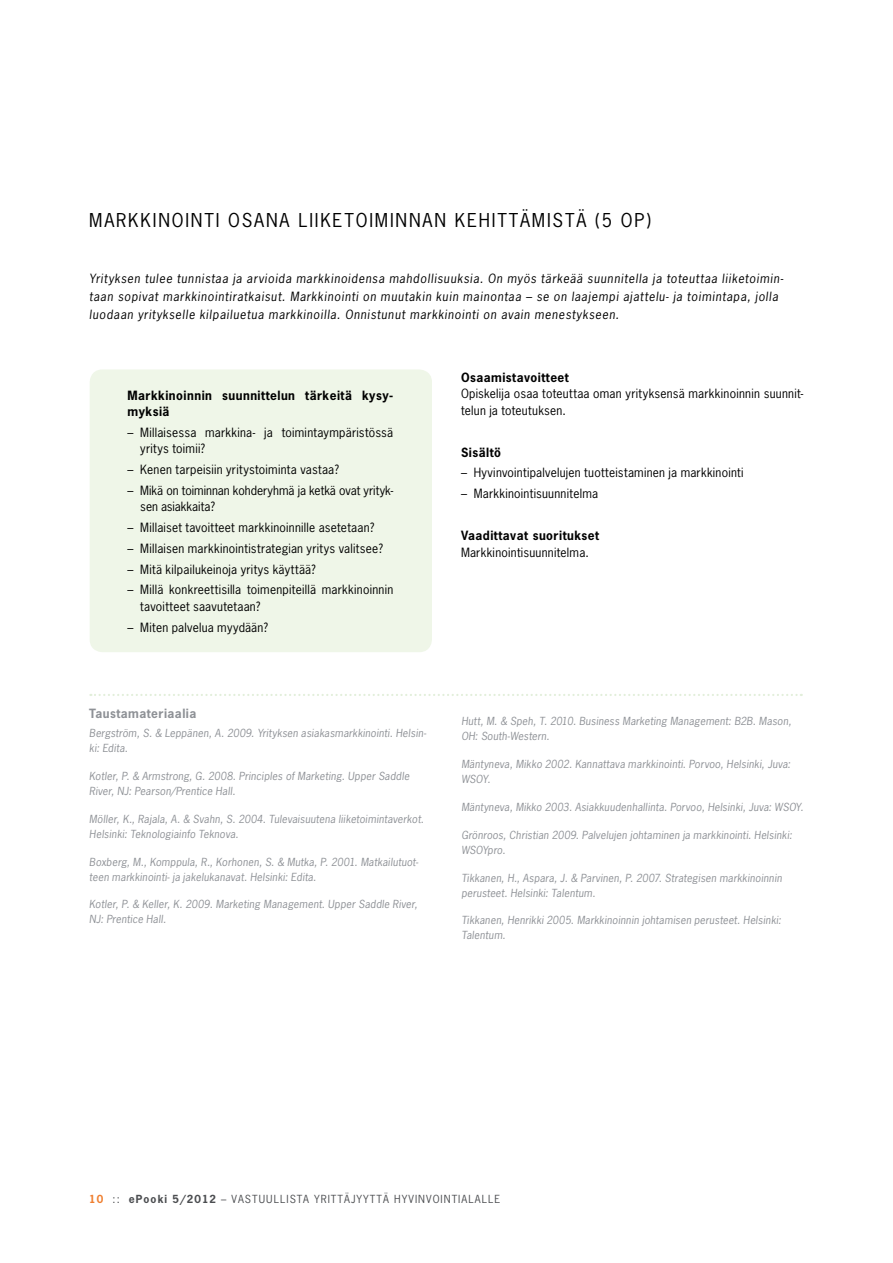
<style>
.page{position:relative;width:893px;height:1263px;background:#fff}
.page>*{position:absolute;margin:0;border:0;box-sizing:border-box;transform-origin:0 0}
.t1{font:18px "News Gothic";letter-spacing:.1em;color:#000}
.t2{font:12px/16.5px "News Gothic";letter-spacing:.02em;color:#000}
.t3{font:italic 12px/18px "News Gothic";letter-spacing:.065em;color:#000}
.t4{font:700 12px/16.5px "News Gothic";letter-spacing:.04em;color:#000}
.t5{font:12px/16.5px "News Gothic";color:#000}
.t6{font:700 12px "News Gothic";color:#8e9196}
.t7{font:italic 10.5px/15px "News Gothic";letter-spacing:.02em;color:#8e9196}
.t8{font:10.5px "News Gothic";letter-spacing:.1em;color:#4b4d50}
.s1{font-weight:700;color:#ef7f30}
.s2{font-weight:700}
</style>
<div class="page">
<div style="left:90px;top:369px;width:342px;height:283px;background:#eff6e8;border-radius:13px"></div>
<svg style="left:90px;top:694px;width:712px;height:2px"></svg>
<h1 class="t1" style="left:89px;top:209px;width:563px">Markkinointi osana liiketoiminnan kehittämistä (5 op)</h1>
<p class="t3" style="left:89px;top:270px;width:696px">Yrityksen tulee tunnistaa ja arvioida markkinoidensa mahdollisuuksia. On myös tärkeää suunnitella ja toteuttaa liiketoimin&shy;taan sopivat markkinointiratkaisut. Markkinointi on muutakin kuin mainontaa – se on laajempi ajattelu- ja toimintapa, jolla luodaan yritykselle kilpailuetua markkinoilla. Onnistunut markkinointi on avain menestykseen.</p>
<p class="t4" style="left:128px;top:387px;width:267px">Markkinoinnin suunnittelun tärkeitä kysy&shy;myksiä</p>
<p class="t2" style="left:140px;top:424px;width:254px;text-indent:-13px">– Millaisessa markkina- ja toimintaympäristössä yritys toimii?</p>
<p class="t2" style="left:128px;top:461px;width:213px">– Kenen tarpeisiin yritystoiminta vastaa?</p>
<p class="t5" style="left:140px;top:482px;width:254px;text-indent:-13px">– Mikä on toiminnan kohderyhmä ja ketkä ovat yrityk&shy;sen asiakkaita?</p>
<p class="t2" style="left:128px;top:519px;width:248px">– Millaiset tavoitteet markkinoinnille asetetaan?</p>
<p class="t2" style="left:128px;top:540px;width:257px">– Millaisen markkinointistrategian yritys valitsee?</p>
<p class="t2" style="left:128px;top:561px;width:190px">– Mitä kilpailukeinoja yritys käyttää?</p>
<p class="t2" style="left:140px;top:581px;width:254px;text-indent:-13px">– Millä konkreettisilla toimenpiteillä markkinoinnin tavoitteet saavutetaan?</p>
<p class="t2" style="left:128px;top:619px;width:142px">– Miten palvelua myydään?</p>
<p class="t6" style="left:89px;top:705px;width:109px">Taustamateriaalia</p>
<p class="t7" style="left:89px;top:726px;width:339px">Bergström, S. &amp; Leppänen, A. 2009. Yrityksen asiakasmarkkinointi. Helsin&shy;ki: Edita.</p>
<p class="t7" style="left:89px;top:768px;width:322px">Kotler, P. &amp; Armstrong, G. 2008. Principles of Marketing. Upper Saddle<br>River, NJ: Pearson/Prentice Hall.</p>
<p class="t7" style="left:89px;top:811px;width:336px">Möller, K., Rajala, A. &amp; Svahn, S. 2004. Tulevaisuutena liiketoimintaverkot.<br>Helsinki: Teknologiainfo Teknova.</p>
<p class="t7" style="left:89px;top:854px;width:331px">Boxberg, M., Komppula, R., Korhonen, S. &amp; Mutka, P. 2001. Matkailutuot&shy;teen markkinointi- ja jakelukanavat. Helsinki: Edita.</p>
<p class="t7" style="left:89px;top:897px;width:330px">Kotler, P. &amp; Keller, K. 2009. Marketing Management. Upper Saddle River,<br>NJ: Prentice Hall.</p>
<p class="t4" style="left:461px;top:369px;width:109px">Osaamistavoitteet</p>
<p class="t2" style="left:461px;top:385px;width:344px">Opiskelija osaa toteuttaa oman yrityksensä markkinoinnin suunnit&shy;telun ja toteutuksen.</p>
<p class="t4" style="left:461px;top:444px;width:41px">Sisältö</p>
<p class="t2" style="left:461px;top:464px;width:284px">– Hyvinvointipalvelujen tuotteistaminen ja markkinointi</p>
<p class="t2" style="left:461px;top:485px;width:139px">– Markkinointisuunnitelma</p>
<p class="t4" style="left:461px;top:527px;width:140px">Vaadittavat suoritukset</p>
<p class="t2" style="left:461px;top:544px;width:129px">Markkinointisuunnitelma.</p>
<p class="t7" style="left:461px;top:714px;width:332px">Hutt, M. &amp; Speh, T. 2010. Business Marketing Management: B2B. Mason,<br>OH: South-Western.</p>
<p class="t7" style="left:461px;top:757px;width:331px">Mäntyneva, Mikko 2002. Kannattava markkinointi. Porvoo, Helsinki, Juva:<br>WSOY.</p>
<p class="t7" style="left:461px;top:799px;width:344px">Mäntyneva, Mikko 2003. Asiakkuudenhallinta. Porvoo, Helsinki, Juva: WSOY.</p>
<p class="t7" style="left:461px;top:827px;width:332px">Grönroos, Christian 2009. Palvelujen johtaminen ja markkinointi. Helsinki:<br>WSOYpro.</p>
<p class="t7" style="left:461px;top:870px;width:322px">Tikkanen, H., Aspara, J. &amp; Parvinen, P. 2007. Strategisen markkinoinnin perusteet. Helsinki: Talentum.</p>
<p class="t7" style="left:461px;top:913px;width:321px">Tikkanen, Henrikki 2005. Markkinoinnin johtamisen perusteet. Helsinki:<br>Talentum.</p>
<p class="t8" style="left:89px;top:1192px;width:320px"><span class="s1">10</span> :: <span class="s2">ePooki 5/2012</span> – VASTUULLI STA YRITTÄJYYTTÄ HYVINVOIN</p>
<p class="t8" style="left:452px;top:1192px;width:14px">TIALALLE</p>
</div>
